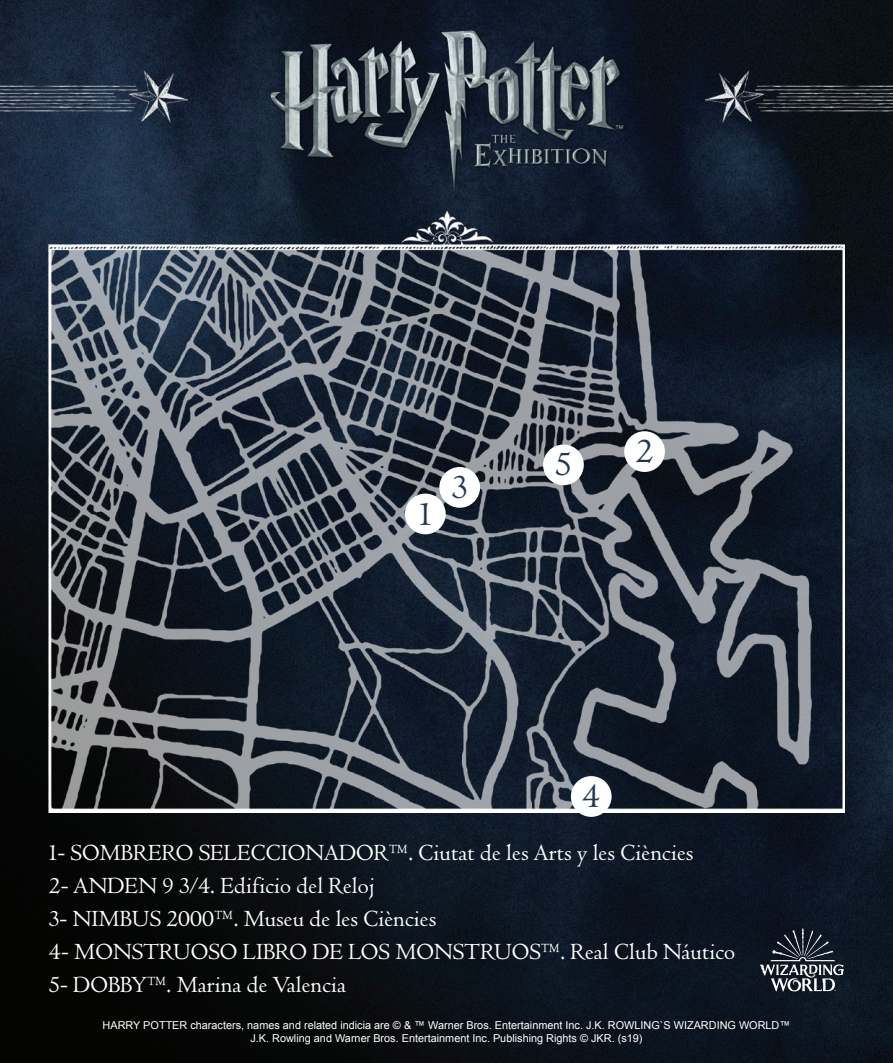
<style>
.page{position:relative;width:893px;height:1063px;background:#fff}
.page>*{position:absolute;margin:0;border:0;box-sizing:border-box;transform-origin:0 0}
.t1{font:35.55px "Magorian";color:#223852}
.t2{font:24px "Magorian";color:#fff}
.t3{font:10.8px "Arial";color:#fff}
</style>
<div class="page">
<img style="left:0;top:0;width:893px;height:1063px">
<img style="left:261px;top:0;width:371px;height:200px">
<img style="left:0;top:71px;width:187px;height:52px">
<img style="left:706px;top:71px;width:187px;height:52px">
<img style="left:49px;top:211px;width:795px;height:602px">
<div style="left:624px;top:431px;width:41px;height:41px;background:#fff;border-radius:50%"></div>
<div style="left:543px;top:445px;width:41px;height:40px;background:#fff;border-radius:50%"></div>
<div style="left:405px;top:494px;width:41px;height:40px;background:#fff;border-radius:50%"></div>
<div style="left:439px;top:467px;width:41px;height:41px;background:#fff;border-radius:50%"></div>
<div style="left:571px;top:776px;width:41px;height:41px;background:#fff;border-radius:50%"></div>
<svg style="left:760px;top:929px;width:84px;height:63px;background:#3b424d"></svg>
<p class="t1" style="left:419px;top:496px;width:14px">1</p>
<p class="t1" style="left:452px;top:469px;width:17px">3</p>
<p class="t1" style="left:555px;top:447px;width:18px">5</p>
<p class="t1" style="left:636px;top:433px;width:19px">2</p>
<p class="t1" style="left:582px;top:778px;width:19px">4</p>
<p class="t2" style="left:49px;top:840px;width:646px">1- SOMBRERO SELECCIONADOR™. Ciutat de les Arts y les Ciències</p>
<p class="t2" style="left:49px;top:873px;width:327px">2- ANDEN 9 3/4. Edificio del Reloj</p>
<p class="t2" style="left:49px;top:906px;width:389px">3- NIMBUS 2000™. Museu de les Ciències</p>
<p class="t2" style="left:49px;top:939px;width:688px">4- MONSTRUOSO LIBRO DE LOS MONSTRUOS™. Real Club Náutico</p>
<p class="t2" style="left:49px;top:972px;width:299px">5- DOBBY™. Marina de Valencia</p>
<p class="t3" style="left:103px;top:1018px;width:689px">HARRY POTTER characters, names and related indicia are © &amp; ™ Warner Bros. Entertainment Inc. J.K. ROWLING`S WIZARDING WORLD™</p>
<p class="t3" style="left:250px;top:1031px;width:394px">J.K. Rowling and Warner Bros. Entertainment Inc. Publishing Rights © JKR. (s19)</p>
</div>
